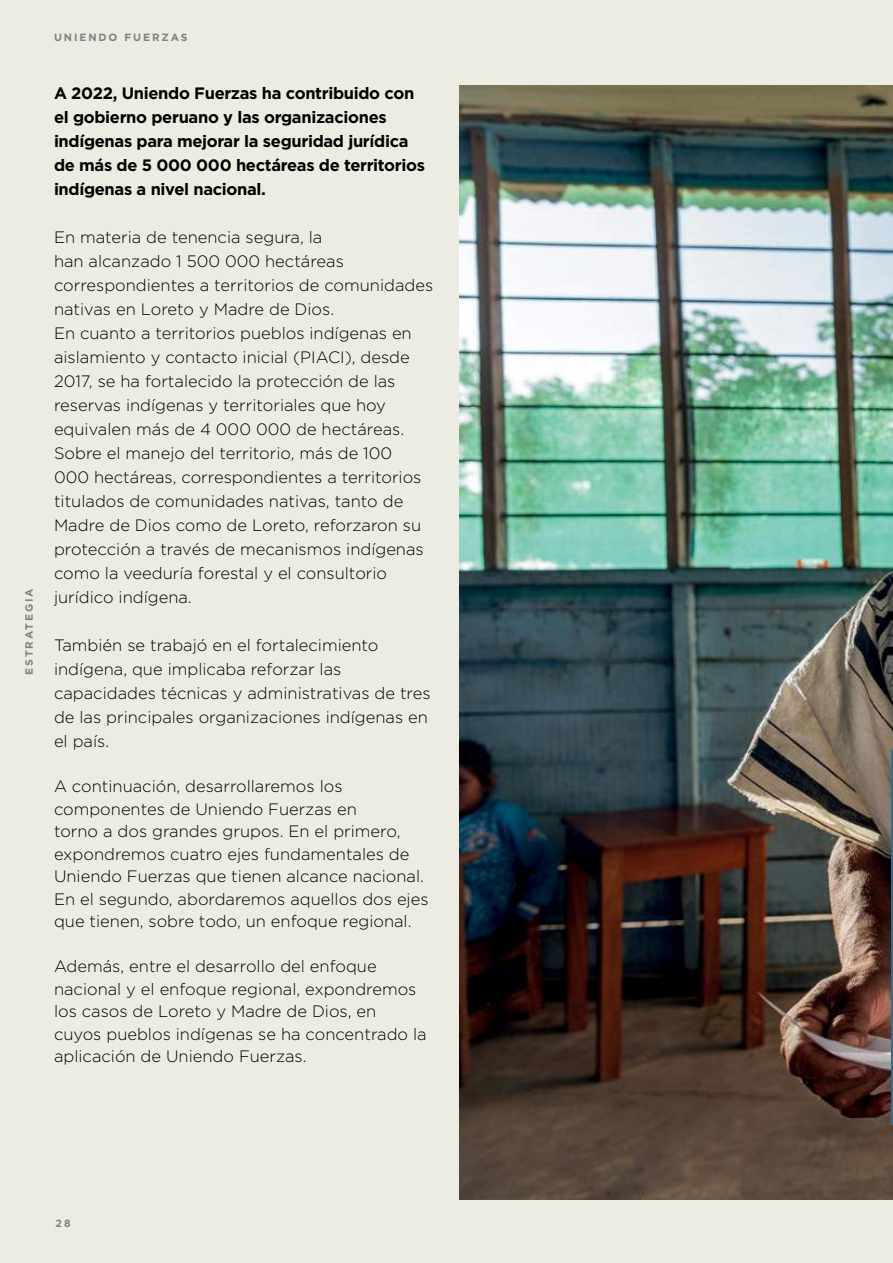
<style>
.page{position:relative;width:893px;height:1263px;background:#ecece2}
.page>*{position:absolute;margin:0;border:0;box-sizing:border-box;transform-origin:0 0}
.t1{font:300 16.5px/24px "Gotham";color:#000}
.t2{font:700 16.5px/24px "Gotham";letter-spacing:-.02em;color:#000}
.t3{font:700 10.5px "Gotham";letter-spacing:.18em;color:#808284}
</style>
<div class="page">
<img style="left:459px;top:85px;width:434px;height:1114px">
<hr style="left:891px;top:750px;width:2px;height:375px;background:#366a8f">
<p class="t3" style="left:22px;top:675px;width:88px;rotate:-90deg">ESTRATEGIA</p>
<p class="t3" style="left:54px;top:30px;width:135px">UNIENDO FUERZAS</p>
<p class="t2" style="left:54px;top:81px;width:372px">A 2022, Uniendo Fuerzas ha contribuido con el gobierno peruano y las organizaciones indígenas para mejorar la seguridad jurídica de más de 5 000 000 hectáreas de territorios indígenas a nivel nacional.</p>
<p class="t1" style="left:54px;top:225px;width:381px">En materia de tenencia segura, la<br>han alcanzado 1 500 000 hectáreas correspondientes a territorios de comunidades nativas en Loreto y Madre de Dios.<br>En cuanto a territorios pueblos indígenas en aislamiento y contacto inicial (PIACI), desde 2017, se ha fortalecido la protección de las reservas indígenas y territoriales que hoy equivalen más de 4 000 000 de hectáreas.<br>Sobre el manejo del territorio, más de 100<br>000 hectáreas, correspondientes a territorios titulados de comunidades nativas, tanto de Madre de Dios como de Loreto, reforzaron su protección a través de mecanismos indígenas como la veeduría forestal y el consultorio jurídico indígena.</p>
<p class="t1" style="left:54px;top:633px;width:378px">También se trabajó en el fortalecimiento indígena, que implicaba reforzar las capacidades técnicas y administrativas de tres de las principales organizaciones indígenas en el país.</p>
<p class="t1" style="left:54px;top:775px;width:376px;line-height:22.5px">A continuación, desarrollaremos los componentes de Uniendo Fuerzas en<br>torno a dos grandes grupos. En el primero, expondremos cuatro ejes fundamentales de Uniendo Fuerzas que tienen alcance nacional.<br>En el segundo, abordaremos aquellos dos ejes que tienen, sobre todo, un enfoque regional.</p>
<p class="t1" style="left:54px;top:955px;width:374px;line-height:22.5px">Además, entre el desarrollo del enfoque nacional y el enfoque regional, expondremos los casos de Loreto y Madre de Dios, en cuyos pueblos indígenas se ha concentrado la aplicación de Uniendo Fuerzas.</p>
<p class="t3" style="left:56px;top:1216px;width:17px">28</p>
</div>
